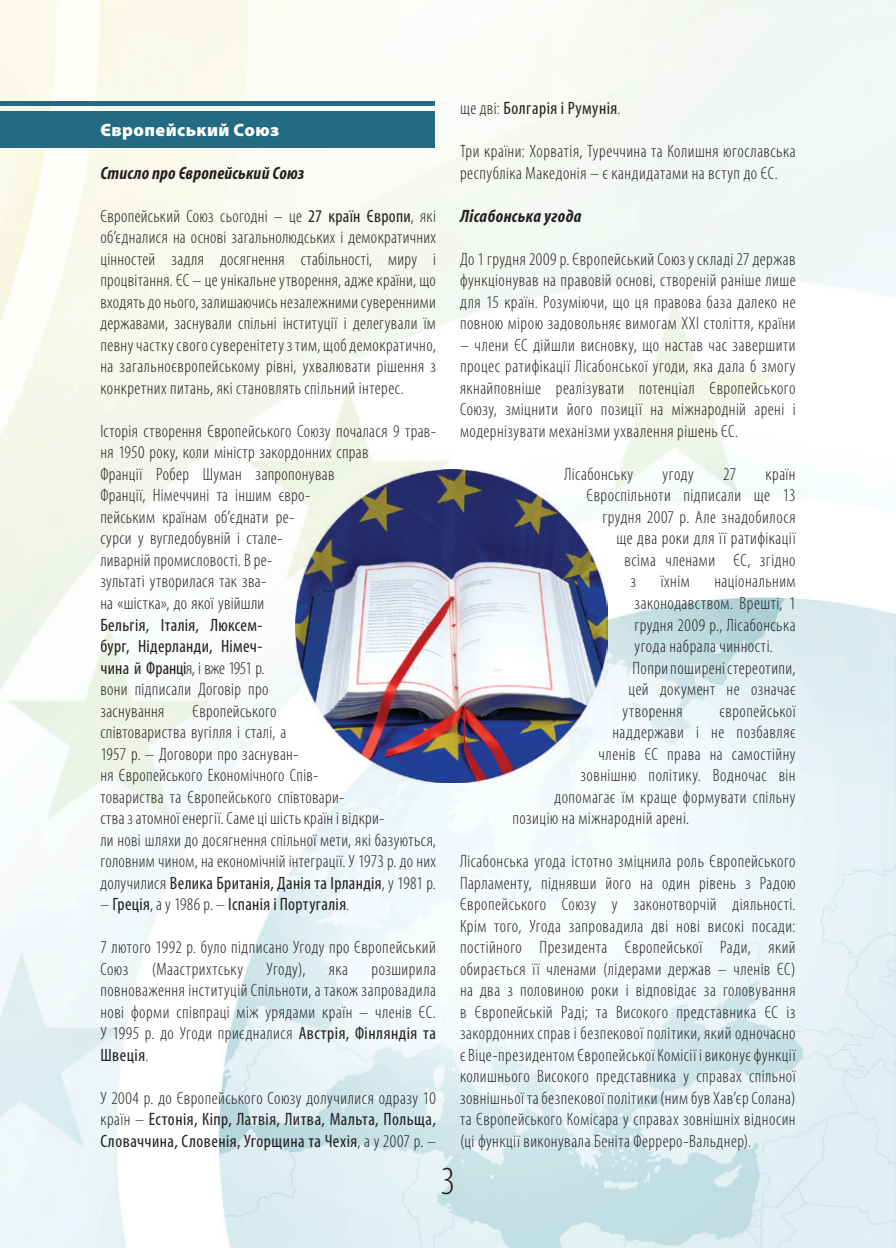
<style>
.page{position:relative;width:896px;height:1248px;background:#fff}
.page>*{position:absolute;margin:0;border:0;box-sizing:border-box;transform-origin:0 0}
.t1{font:300 condensed 40px "Myriad Pro";color:#231f20}
.t2{font:300 condensed 18px/21.6px "Myriad Pro";letter-spacing:.025em;color:#231f20;text-align:justify}
.t3{font:condensed 18px/21.6px "Myriad Pro";letter-spacing:.025em;color:#231f20}
.t4{font:italic 700 condensed 18px "Myriad Pro";letter-spacing:.015em;color:#231f20}
.t5{font:900 18px "Myriad Pro";letter-spacing:.025em;color:#fff}
.s1{font-weight:400}
.s2{font-weight:300}
</style>
<div class="page">
<img style="left:0;top:0;width:896px;height:1247px">
<img style="left:296px;top:469px;width:312px;height:313px">
<div style="left:0;top:111px;width:435px;height:36px;background:#226b82"></div>
<div style="left:0;top:101px;width:435px;height:5px;background:#226b82"></div>
<p class="t5" style="left:100px;top:119px;width:180px">Європейський Союз</p>
<p class="t4" style="left:100px;top:161px;width:206px">Стисло про Європейський Союз</p>
<p class="t2" style="left:100px;top:205px;width:337px">Європейський Союз сьогодні – це <span class="s1">27 країн Європи</span>, які об’єдналися на основі загальнолюдських і демократичних цінностей задля досягнення стабільності, миру і процвітання. ЄС – це унікальне утворення, адже країни, що входять до нього, залишаючись незалежними суверенними державами, заснували спільні інституції і делегували їм певну частку свого суверенітету з тим, щоб демократично, на загальноєвропейському рівні, ухвалювати рішення з конкретних питань, які становлять спільний інтерес.</p>
<p class="t2" style="left:100px;top:420px;width:337px;text-align:left">Історія створення Європейського Союзу почалася 9 трав&shy;ня 1950 року, коли міністр закордонних справ<br>Франції Робер Шуман запропонував<br>Франції, Німеччині та іншим євро-<br>пейським країнам об’єднати ре-<br>сурси у вугледобувній і стале-<br>ливарній промисловості. В ре-<br>зультаті утворилася так зва-<br>на «шістка», до якої увійшли</p>
<p class="t3" style="left:100px;top:613px;width:169px">Бельгія, Італія, Люксем&shy;бург, Нідерланди, Німеч&shy;чина й Франці<span class="s2">я, і вже 1951 р. вони підписали Договір про заснування</span></p>
<p class="t2" style="left:100px;top:699px;width:337px;text-align:left;text-indent:92px">Європейського<br>співтовариства вугілля і сталі, а<br>1957 р. – Договори про заснуван-<br>ня Європейського Економічного Спів-<br>товариства та Європейського співтовари-<br>ства з атомної енергії. Саме ці шість країн і відкри-<br>ли нові шляхи до досягнення спільної мети, які базуються, головним чином, на економічній інтеграції. У 1973 р. до них долучилися <span class="s1">Велика Британія, Данія та Ірландія</span>, у 1981 р.</p>
<p class="t3" style="left:100px;top:893px;width:250px"><span class="s2">–</span> Греція<span class="s2">, а у 1986 р. –</span> Іспанія і Португалія<span class="s2">.</span></p>
<p class="t2" style="left:100px;top:936px;width:337px">7 лютого 1992 р. було підписано Угоду про Європейський<br>Союз</p>
<p class="t2" style="left:152px;top:957px;width:93px">(Маастрихтську</p>
<p class="t2" style="left:267px;top:957px;width:40px">Угоду),</p>
<p class="t2" style="left:329px;top:957px;width:21px">яка</p>
<p class="t2" style="left:100px;top:957px;width:337px;text-indent:271px">розширила повноваження інституцій Спільноти, а також запровадила нові форми співпраці між урядами країн – членів ЄС.<br>У 1995 р. до Угоди приєдналися <span class="s1">Австрія, Фінляндія та Швеція</span>.</p>
<p class="t3" style="left:100px;top:1086px;width:337px;text-align:justify"><span class="s2">У 2004 р. до Європейського Союзу долучилися одразу 10 країн –</span> Естонія, Кіпр, Латвія, Литва, Мальта, Польща, Словаччина, Словенія, Угорщина та Чехія<span class="s2">, а у 2007 р. –</span></p>
<p class="t3" style="left:460px;top:97px;width:162px"><span class="s2">ще дві:</span> Болгарія і Румунія<span class="s2">.</span></p>
<p class="t2" style="left:460px;top:140px;width:337px">Три країни: Хорватія, Туреччина та Колишня югославська республіка Македонія – є кандидатами на вступ до ЄС.</p>
<p class="t4" style="left:460px;top:204px;width:123px">Лісабонська угода</p>
<p class="t2" style="left:460px;top:248px;width:337px">До 1 грудня 2009 р. Європейський Союз у складі 27 держав функціонував на правовій основі, створеній раніше лише для 15 країн. Розуміючи, що ця правова база далеко не повною мірою задовольняє вимогам XXI століття, країни</p>
<p class="t2" style="left:460px;top:334px;width:337px">– члени ЄС дійшли висновку, що настав час завершити процес ратифікації Лісабонської угоди, яка дала б змогу якнайповніше реалізувати потенціал Європейського Союзу, зміцнити його позиції на міжнародній арені і модернізувати механізми ухвалення рішень ЄС.</p>
<p class="t2" style="left:564px;top:463px;width:70px">Лісабонську</p>
<p class="t2" style="left:662px;top:463px;width:33px">угоду</p>
<p class="t2" style="left:723px;top:463px;width:15px">27</p>
<p class="t2" style="left:765px;top:463px;width:32px">країн</p>
<p class="t2" style="left:586px;top:484px;width:211px">Євроспільноти підписали ще 13</p>
<p class="t2" style="left:602px;top:506px;width:195px">грудня 2007 р. Але знадобилося</p>
<p class="t2" style="left:616px;top:527px;width:181px">ще два роки для її ратифікації</p>
<p class="t2" style="left:624px;top:549px;width:173px">всіма членами ЄС, згідно</p>
<p class="t2" style="left:630px;top:570px;width:7px">з</p>
<p class="t2" style="left:661px;top:570px;width:30px">їхнім</p>
<p class="t2" style="left:714px;top:570px;width:83px">національним</p>
<p class="t2" style="left:634px;top:592px;width:163px">законодавством. Врешті, 1</p>
<p class="t2" style="left:634px;top:613px;width:162px">грудня 2009 р., Лісабонська</p>
<p class="t2" style="left:634px;top:635px;width:140px">угода набрала чинності.</p>
<p class="t2" style="left:632px;top:656px;width:165px">Попри поширені стереотипи,</p>
<p class="t2" style="left:628px;top:678px;width:169px">цей документ не означає</p>
<p class="t2" style="left:622px;top:699px;width:62px">утворення</p>
<p class="t2" style="left:719px;top:699px;width:78px">європейської</p>
<p class="t2" style="left:612px;top:721px;width:185px">наддержави і не позбавляє</p>
<p class="t2" style="left:598px;top:742px;width:199px">членів ЄС права на самостійну</p>
<p class="t2" style="left:580px;top:764px;width:217px">зовнішню політику. Водночас він</p>
<p class="t2" style="left:554px;top:785px;width:242px">допомагає їм краще формувати спільну</p>
<p class="t2" style="left:512px;top:807px;width:178px">позицію на міжнародній арені.</p>
<p class="t2" style="left:460px;top:850px;width:337px">Лісабонська угода істотно зміцнила роль Європейського Парламенту, піднявши його на один рівень з Радою Європейського Союзу у законотворчій діяльності.<br>Крім того, Угода запровадила дві нові високі посади: постійного Президента Європейської Ради, який обирається її членами (лідерами держав – членів ЄС) на два з половиною роки і відповідає за головування в Європейській Раді; та Високого представника ЄС із закордонних справ і безпекової політики, який одночасно є Віце-президентом Європейської Комісії і виконує функції колишнього Високого представника у справах спільної зовнішньої та безпекової політики (ним був Хав’єр Солана) та Європейського Комісара у справах зовнішніх відносин (ці функції виконувала Беніта Ферреро-Вальднер).</p>
<h1 class="t1" style="left:441px;top:1157px;width:16px">3</h1>
</div>
